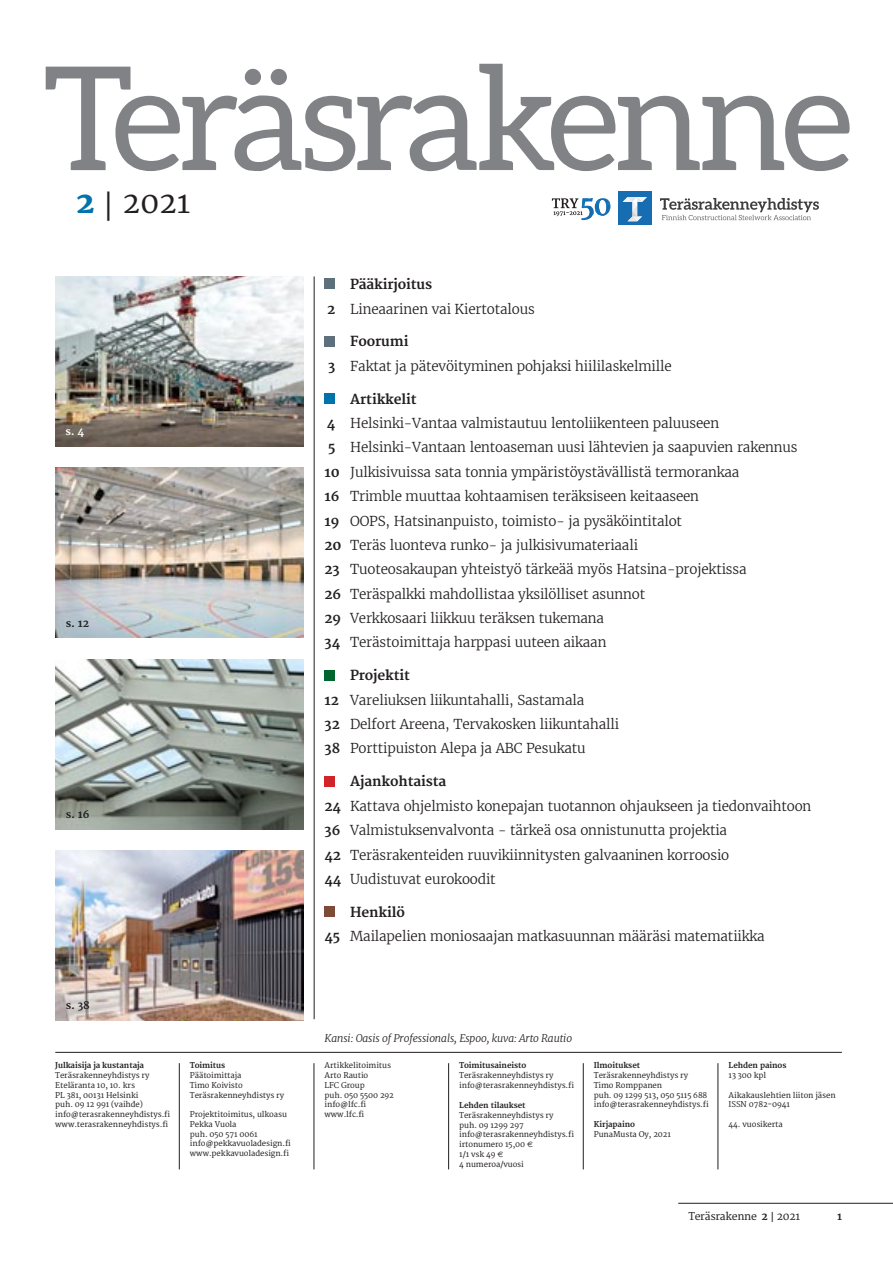
<style>
.page{position:relative;width:893px;height:1263px;background:#fff}
.page>*{position:absolute;margin:0;border:0;box-sizing:border-box;transform-origin:0 0}
.t1{font:144.3px "Aleo";letter-spacing:-.04em;color:#808285}
.leipis{font:30px "Merriweather";color:#231f20}
.sisältö_-_tekstit{font:300 13.5px "Merriweather";letter-spacing:-.01em;color:#231f20}
.kategoriat{font:700 13.5px "Merriweather";letter-spacing:-.01em;color:#231f20}
.kuvateksti{font:italic 300 10.5px "Merriweather";letter-spacing:-.01em;color:#231f20}
.sisältö_-_tekstit-2{font:10.5px "Merriweather";letter-spacing:-.025em;color:#231f20}
.kuvanumero{font:700 10.5px "Merriweather";color:#231f20}
.kuvanumero_nega{font:700 10.5px "Merriweather";color:#fff}
.sisältö_-_tekstit-3{font:700 10.5px "Merriweather";color:#231f20}
.sisältö_-_apinalaati{font:7.8px "Merriweather";letter-spacing:-.01em;color:#231f20}
.sisältö_-_apinalaati-2{font:700 7.8px "Merriweather";letter-spacing:-.01em;color:#231f20}
.s1{font-weight:800;color:#0073ab}
.s2{font-weight:300}
.s3{font-weight:700}
.s4{font-family:"Euro Sig"}
</style>
<div class="page">
<hr style="left:678px;top:1203px;width:215px;height:1px;background:#231f20">
<img style="left:55px;top:659px;width:248px;height:170px">
<img style="left:55px;top:850px;width:248px;height:171px">
<img style="left:55px;top:468px;width:248px;height:170px">
<img style="left:55px;top:276px;width:248px;height:171px">
<hr style="left:55px;top:1052px;width:787px;height:1px;background:#231f20">
<hr style="left:179px;top:1063px;width:1px;height:106px;background:#231f20">
<hr style="left:314px;top:1063px;width:1px;height:106px;background:#231f20">
<hr style="left:448px;top:1063px;width:1px;height:106px;background:#231f20">
<hr style="left:583px;top:1063px;width:1px;height:106px;background:#231f20">
<hr style="left:718px;top:1063px;width:1px;height:106px;background:#231f20">
<div style="left:325px;top:279px;width:10px;height:10px;background:#5d707b"></div>
<div style="left:325px;top:336px;width:10px;height:10px;background:#5d707b"></div>
<div style="left:325px;top:393px;width:10px;height:11px;background:#0073ab"></div>
<div style="left:325px;top:670px;width:10px;height:10px;background:#00652e"></div>
<div style="left:325px;top:776px;width:10px;height:10px;background:#d1232a"></div>
<div style="left:325px;top:906px;width:10px;height:11px;background:#7e4b38"></div>
<hr style="left:314px;top:276px;width:1px;height:743px;background:#231f20">
<svg style="left:660px;top:198px;width:159px;height:22px"></svg>
<div style="left:618px;top:192px;width:34px;height:33px;background:#176db2"></div>
<svg style="left:623px;top:197px;width:24px;height:24px"></svg>
<svg style="left:552px;top:198px;width:59px;height:22px"></svg>
<p class="t1" style="left:43px;top:37px;width:812px">Teräsrakenne</p>
<p class="leipis" style="left:76px;top:185px;width:116px"><span class="s1">2</span> <span class="s2">|</span> 2021</p>
<p class="kuvanumero_nega" style="left:65px;top:425px;width:20px">s. 4</p>
<p class="kuvanumero" style="left:66px;top:617px;width:25px">s. 12</p>
<p class="kuvanumero" style="left:66px;top:808px;width:25px">s. 16</p>
<p class="kuvanumero" style="left:66px;top:999px;width:25px">s. 38</p>
<p class="sisältö_-_apinalaati-2" style="left:55px;top:1061px;width:90px">Julkaisija ja kustantaja</p>
<p class="sisältö_-_apinalaati" style="left:55px;top:1071px;width:96px">Teräsrakenneyhdistys ry</p>
<p class="sisältö_-_apinalaati" style="left:55px;top:1080px;width:81px">Eteläranta 10, 10. krs</p>
<p class="sisältö_-_apinalaati" style="left:55px;top:1090px;width:85px">PL 381, 00131 Helsinki</p>
<p class="sisältö_-_apinalaati" style="left:55px;top:1100px;width:89px">puh. 09 12 991 (vaihde)</p>
<p class="sisältö_-_apinalaati" style="left:55px;top:1110px;width:116px">info@terasrakenneyhdistys.fi</p>
<p class="sisältö_-_apinalaati" style="left:55px;top:1119px;width:114px">www.terasrakenneyhdistys.fi</p>
<p class="sisältö_-_apinalaati-2" style="left:190px;top:1061px;width:37px">Toimitus</p>
<p class="sisältö_-_apinalaati" style="left:190px;top:1071px;width:53px">Päätoimittaja</p>
<p class="sisältö_-_apinalaati" style="left:190px;top:1080px;width:54px">Timo Koivisto</p>
<p class="sisältö_-_apinalaati" style="left:190px;top:1090px;width:96px">Teräsrakenneyhdistys ry</p>
<p class="sisältö_-_apinalaati" style="left:190px;top:1110px;width:99px">Projektitoimitus, ulkoasu</p>
<p class="sisältö_-_apinalaati" style="left:190px;top:1119px;width:48px">Pekka Vuola</p>
<p class="sisältö_-_apinalaati" style="left:190px;top:1129px;width:69px">puh. 050 571 0061</p>
<p class="sisältö_-_apinalaati" style="left:190px;top:1139px;width:102px">info@pekkavuoladesign.fi</p>
<p class="sisältö_-_apinalaati" style="left:190px;top:1149px;width:100px">www.pekkavuoladesign.fi</p>
<p class="kategoriat" style="left:350px;top:276px;width:84px">Pääkirjoitus</p>
<p class="sisältö_-_tekstit" style="left:327px;top:300px;width:209px"><span class="s3">2</span> Lineaarinen vai Kiertotalous</p>
<p class="kategoriat" style="left:350px;top:334px;width:60px">Foorumi</p>
<p class="sisältö_-_tekstit" style="left:328px;top:357px;width:345px"><span class="s3">3</span> Faktat ja pätevöityminen pohjaksi hiililaskelmille</p>
<p class="kategoriat" style="left:350px;top:391px;width:68px">Artikkelit</p>
<p class="sisältö_-_tekstit" style="left:327px;top:415px;width:394px"><span class="s3">4</span> Helsinki-Vantaa valmistautuu lentoliikenteen paluuseen</p>
<p class="sisältö_-_tekstit" style="left:328px;top:439px;width:471px"><span class="s3">5</span> Helsinki-Vantaan lentoaseman uusi lähtevien ja saapuvien rakennus</p>
<p class="sisältö_-_tekstit" style="left:325px;top:463px;width:416px"><span class="s3">10</span> Julkisivuissa sata tonnia ympäristöystävällistä termorankaa</p>
<p class="sisältö_-_tekstit" style="left:325px;top:488px;width:376px"><span class="s3">16</span> Trimble muuttaa kohtaamisen teräksiseen keitaaseen</p>
<p class="sisältö_-_tekstit" style="left:325px;top:512px;width:359px"><span class="s3">19</span> OOPS, Hatsinanpuisto, toimisto- ja pysäköintitalot</p>
<p class="sisältö_-_tekstit" style="left:325px;top:537px;width:315px"><span class="s3">20</span> Teräs luonteva runko- ja julkisivumateriaali</p>
<p class="sisältö_-_tekstit" style="left:325px;top:561px;width:423px"><span class="s3">23</span> Tuoteosakaupan yhteistyö tärkeää myös Hatsina-projektissa</p>
<p class="sisältö_-_tekstit" style="left:325px;top:585px;width:322px"><span class="s3">26</span> Teräspalkki mahdollistaa yksilölliset asunnot</p>
<p class="sisältö_-_tekstit" style="left:325px;top:610px;width:281px"><span class="s3">29</span> Verkkosaari liikkuu teräksen tukemana</p>
<p class="sisältö_-_tekstit" style="left:325px;top:634px;width:283px"><span class="s3">34</span> Terästoimittaja harppasi uuteen aikaan</p>
<p class="kategoriat" style="left:350px;top:668px;width:62px">Projektit</p>
<p class="sisältö_-_tekstit" style="left:325px;top:691px;width:261px"><span class="s3">12</span> Vareliuksen liikuntahalli, Sastamala</p>
<p class="sisältö_-_tekstit" style="left:325px;top:716px;width:296px"><span class="s3">32</span> Delfort Areena, Tervakosken liikuntahalli</p>
<p class="sisältö_-_tekstit" style="left:325px;top:740px;width:262px"><span class="s3">38</span> Porttipuiston Alepa ja ABC Pesukatu</p>
<p class="kategoriat" style="left:350px;top:774px;width:98px">Ajankohtaista</p>
<p class="sisältö_-_tekstit" style="left:325px;top:797px;width:488px"><span class="s3">24</span> Kattava ohjelmisto konepajan tuotannon ohjaukseen ja tiedonvaihtoon</p>
<p class="sisältö_-_tekstit" style="left:325px;top:822px;width:404px"><span class="s3">36</span> Valmistuksenvalvonta - tärkeä osa onnistunutta projektia</p>
<p class="sisältö_-_tekstit" style="left:325px;top:846px;width:406px"><span class="s3">42</span> Teräsrakenteiden ruuvikiinnitysten galvaaninen korroosio</p>
<p class="sisältö_-_tekstit" style="left:325px;top:871px;width:173px"><span class="s3">44</span> Uudistuvat eurokoodit</p>
<p class="kategoriat" style="left:350px;top:904px;width:56px">Henkilö</p>
<p class="sisältö_-_tekstit" style="left:325px;top:928px;width:442px"><span class="s3">45</span> Mailapelien moniosaajan matkasuunnan määräsi matematiikka</p>
<p class="kuvateksti" style="left:325px;top:1031px;width:249px">Kansi: Oasis of Professionals, Espoo, kuva: Arto Rautio</p>
<p class="sisältö_-_apinalaati" style="left:325px;top:1061px;width:68px">Artikkelitoimitus</p>
<p class="sisältö_-_apinalaati" style="left:325px;top:1071px;width:45px">Arto Rautio</p>
<p class="sisältö_-_apinalaati" style="left:325px;top:1080px;width:42px">LFC Group</p>
<p class="sisältö_-_apinalaati" style="left:325px;top:1090px;width:71px">puh. 050 5500 292</p>
<p class="sisältö_-_apinalaati" style="left:325px;top:1100px;width:43px">info@lfc.fi</p>
<p class="sisältö_-_apinalaati" style="left:325px;top:1110px;width:41px">www.lfc.fi</p>
<p class="sisältö_-_apinalaati-2" style="left:459px;top:1061px;width:69px">Toimitusaineisto</p>
<p class="sisältö_-_apinalaati" style="left:459px;top:1071px;width:96px">Teräsrakenneyhdistys ry</p>
<p class="sisältö_-_apinalaati" style="left:459px;top:1080px;width:116px">info@terasrakenneyhdistys.fi</p>
<p class="sisältö_-_apinalaati-2" style="left:459px;top:1101px;width:68px">Lehden tilaukset</p>
<p class="sisältö_-_apinalaati" style="left:459px;top:1110px;width:96px">Teräsrakenneyhdistys ry</p>
<p class="sisältö_-_apinalaati" style="left:459px;top:1120px;width:66px">puh. 09 1299 297</p>
<p class="sisältö_-_apinalaati" style="left:459px;top:1130px;width:116px">info@terasrakenneyhdistys.fi</p>
<p class="sisältö_-_apinalaati" style="left:459px;top:1140px;width:75px">irtonumero 15,00 <span class="s4">€</span></p>
<p class="sisältö_-_apinalaati" style="left:459px;top:1149px;width:46px">1/1 vsk 49 <span class="s4">€</span></p>
<p class="sisältö_-_apinalaati" style="left:459px;top:1159px;width:66px">4 numeroa/vuosi</p>
<p class="sisältö_-_apinalaati-2" style="left:594px;top:1061px;width:48px">Ilmoitukset</p>
<p class="sisältö_-_apinalaati" style="left:594px;top:1071px;width:96px">Teräsrakenneyhdistys ry</p>
<p class="sisältö_-_apinalaati" style="left:594px;top:1080px;width:70px">Timo Romppanen</p>
<p class="sisältö_-_apinalaati" style="left:594px;top:1090px;width:115px">puh. 09 1299 513, 050 5115 688</p>
<p class="sisältö_-_apinalaati" style="left:594px;top:1100px;width:116px">info@terasrakenneyhdistys.fi</p>
<p class="sisältö_-_apinalaati-2" style="left:594px;top:1119px;width:43px">Kirjapaino</p>
<p class="sisältö_-_apinalaati" style="left:594px;top:1129px;width:79px">PunaMusta Oy, 2021</p>
<p class="sisältö_-_apinalaati-2" style="left:729px;top:1061px;width:59px">Lehden painos</p>
<p class="sisältö_-_apinalaati" style="left:729px;top:1071px;width:39px">13 300 kpl</p>
<p class="sisältö_-_apinalaati" style="left:729px;top:1090px;width:109px">Aikakauslehtien liiton jäsen</p>
<p class="sisältö_-_apinalaati" style="left:729px;top:1100px;width:63px">ISSN 0782-0941</p>
<p class="sisältö_-_apinalaati" style="left:729px;top:1119px;width:56px">44. vuosikerta</p>
<p class="sisältö_-_tekstit-2" style="left:688px;top:1210px;width:113px">Teräsrakenne <span class="s3">2</span> | 2021</p>
<p class="sisältö_-_tekstit-3" style="left:837px;top:1210px;width:6px">1</p>
</div>
